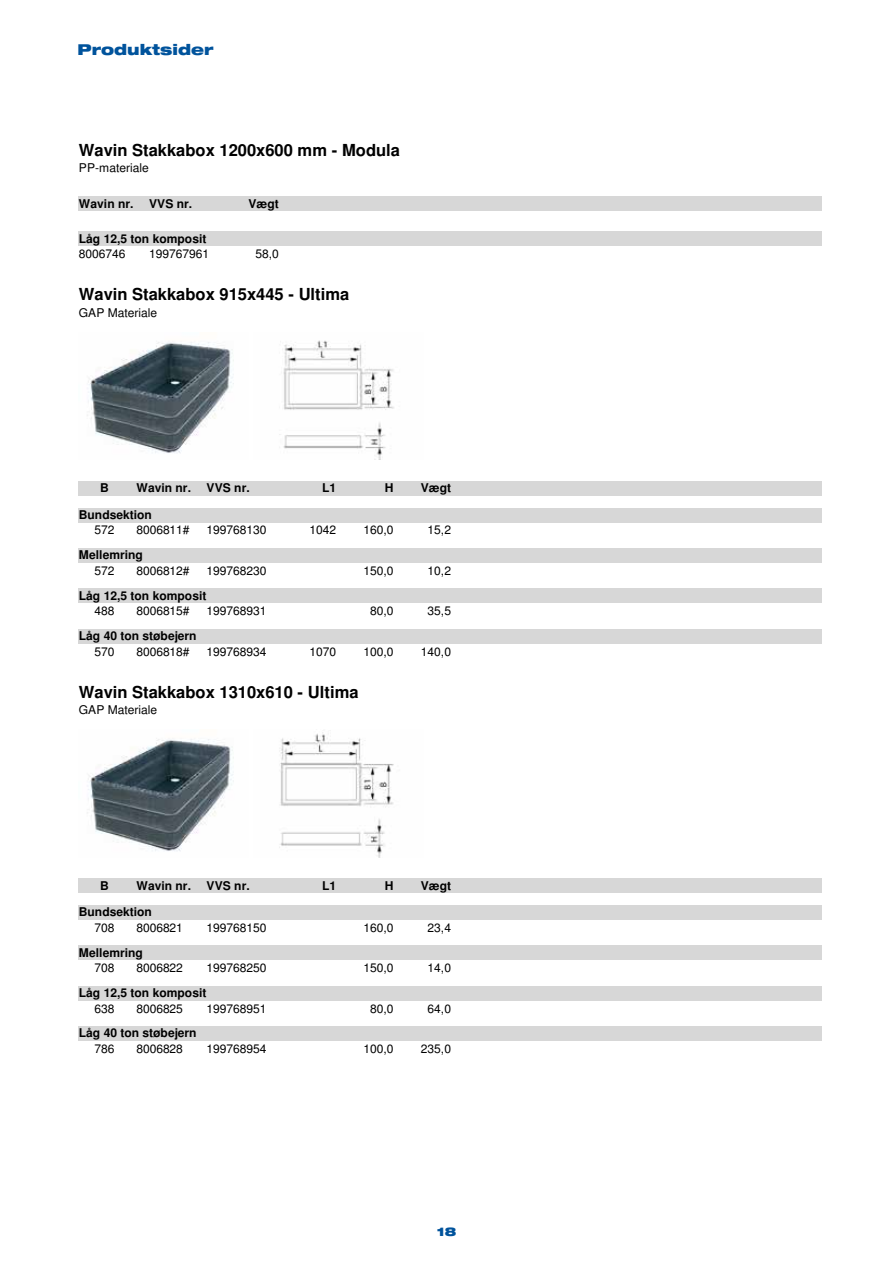
<style>
.page{position:relative;width:893px;height:1263px;background:#fff}
.page>*{position:absolute;margin:0;border:0;box-sizing:border-box;transform-origin:0 0}
.t1{font:700 16.5px "Helvetica";color:#000}
.t2{font:900 expanded 15px "Helvetica Neue";color:#00539c}
.t3{font:12px "Helvetica";letter-spacing:-.005em;color:#000}
.t4{font:700 12px "Helvetica";color:#000}
.t5{font:900 expanded 12px "Helvetica Neue";color:#00539c}
</style>
<div class="page">
<div style="left:79px;top:196px;width:742px;height:15px;background:#d7d7d7"></div>
<div style="left:79px;top:231px;width:742px;height:15px;background:#d7d7d7"></div>
<img style="left:87px;top:342px;width:147px;height:111px">
<img style="left:279px;top:340px;width:115px;height:120px">
<div style="left:79px;top:481px;width:742px;height:15px;background:#d7d7d7"></div>
<div style="left:79px;top:508px;width:742px;height:14px;background:#d7d7d7"></div>
<div style="left:79px;top:548px;width:742px;height:15px;background:#d7d7d7"></div>
<div style="left:79px;top:588px;width:742px;height:15px;background:#d7d7d7"></div>
<div style="left:79px;top:629px;width:742px;height:15px;background:#d7d7d7"></div>
<img style="left:87px;top:739px;width:147px;height:112px">
<img style="left:279px;top:732px;width:115px;height:125px">
<div style="left:79px;top:878px;width:742px;height:15px;background:#d7d7d7"></div>
<div style="left:79px;top:905px;width:742px;height:15px;background:#d7d7d7"></div>
<div style="left:79px;top:945px;width:742px;height:15px;background:#d7d7d7"></div>
<div style="left:79px;top:986px;width:742px;height:14px;background:#d7d7d7"></div>
<div style="left:79px;top:1026px;width:742px;height:15px;background:#d7d7d7"></div>
<p class="t2" style="left:78px;top:40px;width:138px">Produktsider</p>
<h1 class="t1" style="left:79px;top:143px;width:323px">Wavin Stakkabox 1200x600 mm - Modula</h1>
<p class="t3" style="left:79px;top:163px;width:71px">PP-materiale</p>
<p class="t4" style="left:79px;top:198px;width:56px">Wavin nr.</p>
<p class="t4" style="left:149px;top:198px;width:45px">VVS nr.</p>
<p class="t4" style="left:248px;top:198px;width:32px">Vægt</p>
<p class="t4" style="left:79px;top:233px;width:129px">Låg 12,5 ton komposit</p>
<p class="t3" style="left:79px;top:249px;width:48px">8006746</p>
<p class="t3" style="left:149px;top:249px;width:61px">199767961</p>
<p class="t3" style="left:255px;top:249px;width:25px">58,0</p>
<h1 class="t1" style="left:79px;top:287px;width:272px">Wavin Stakkabox 915x445 - Ultima</h1>
<p class="t3" style="left:79px;top:308px;width:80px">GAP Materiale</p>
<p class="t4" style="left:100px;top:483px;width:10px">B</p>
<p class="t4" style="left:136px;top:483px;width:56px">Wavin nr.</p>
<p class="t4" style="left:207px;top:483px;width:45px">VVS nr.</p>
<p class="t4" style="left:322px;top:483px;width:16px">L1</p>
<p class="t4" style="left:385px;top:483px;width:10px">H</p>
<p class="t4" style="left:421px;top:483px;width:32px">Vægt</p>
<p class="t4" style="left:79px;top:510px;width:74px">Bundsektion</p>
<p class="t3" style="left:94px;top:525px;width:22px">572</p>
<p class="t3" style="left:136px;top:525px;width:55px">8006811#</p>
<p class="t3" style="left:207px;top:525px;width:61px">199768130</p>
<p class="t3" style="left:310px;top:525px;width:28px">1042</p>
<p class="t3" style="left:364px;top:525px;width:32px">160,0</p>
<p class="t3" style="left:428px;top:525px;width:25px">15,2</p>
<p class="t4" style="left:79px;top:550px;width:66px">Mellemring</p>
<p class="t3" style="left:94px;top:566px;width:22px">572</p>
<p class="t3" style="left:136px;top:566px;width:55px">8006812#</p>
<p class="t3" style="left:207px;top:566px;width:61px">199768230</p>
<p class="t3" style="left:364px;top:566px;width:32px">150,0</p>
<p class="t3" style="left:428px;top:566px;width:25px">10,2</p>
<p class="t4" style="left:79px;top:590px;width:129px">Låg 12,5 ton komposit</p>
<p class="t3" style="left:94px;top:606px;width:22px">488</p>
<p class="t3" style="left:136px;top:606px;width:55px">8006815#</p>
<p class="t3" style="left:207px;top:606px;width:61px">199768931</p>
<p class="t3" style="left:370px;top:606px;width:25px">80,0</p>
<p class="t3" style="left:428px;top:606px;width:25px">35,5</p>
<p class="t4" style="left:79px;top:631px;width:119px">Låg 40 ton støbejern</p>
<p class="t3" style="left:94px;top:647px;width:22px">570</p>
<p class="t3" style="left:136px;top:647px;width:55px">8006818#</p>
<p class="t3" style="left:207px;top:647px;width:61px">199768934</p>
<p class="t3" style="left:310px;top:647px;width:28px">1070</p>
<p class="t3" style="left:364px;top:647px;width:32px">100,0</p>
<p class="t3" style="left:421px;top:647px;width:32px">140,0</p>
<h1 class="t1" style="left:79px;top:685px;width:281px">Wavin Stakkabox 1310x610 - Ultima</h1>
<p class="t3" style="left:79px;top:705px;width:80px">GAP Materiale</p>
<p class="t4" style="left:100px;top:880px;width:10px">B</p>
<p class="t4" style="left:136px;top:880px;width:56px">Wavin nr.</p>
<p class="t4" style="left:207px;top:880px;width:45px">VVS nr.</p>
<p class="t4" style="left:322px;top:880px;width:16px">L1</p>
<p class="t4" style="left:385px;top:880px;width:10px">H</p>
<p class="t4" style="left:421px;top:880px;width:32px">Vægt</p>
<p class="t4" style="left:79px;top:907px;width:74px">Bundsektion</p>
<p class="t3" style="left:94px;top:923px;width:22px">708</p>
<p class="t3" style="left:136px;top:923px;width:48px">8006821</p>
<p class="t3" style="left:207px;top:923px;width:61px">199768150</p>
<p class="t3" style="left:364px;top:923px;width:32px">160,0</p>
<p class="t3" style="left:428px;top:923px;width:25px">23,4</p>
<p class="t4" style="left:79px;top:947px;width:66px">Mellemring</p>
<p class="t3" style="left:94px;top:963px;width:22px">708</p>
<p class="t3" style="left:136px;top:963px;width:48px">8006822</p>
<p class="t3" style="left:207px;top:963px;width:61px">199768250</p>
<p class="t3" style="left:364px;top:963px;width:32px">150,0</p>
<p class="t3" style="left:428px;top:963px;width:25px">14,0</p>
<p class="t4" style="left:79px;top:988px;width:129px">Låg 12,5 ton komposit</p>
<p class="t3" style="left:94px;top:1003px;width:22px">638</p>
<p class="t3" style="left:136px;top:1003px;width:48px">8006825</p>
<p class="t3" style="left:207px;top:1003px;width:61px">199768951</p>
<p class="t3" style="left:370px;top:1003px;width:25px">80,0</p>
<p class="t3" style="left:428px;top:1003px;width:25px">64,0</p>
<p class="t4" style="left:79px;top:1028px;width:119px">Låg 40 ton støbejern</p>
<p class="t3" style="left:94px;top:1044px;width:22px">786</p>
<p class="t3" style="left:136px;top:1044px;width:48px">8006828</p>
<p class="t3" style="left:207px;top:1044px;width:61px">199768954</p>
<p class="t3" style="left:364px;top:1044px;width:32px">100,0</p>
<p class="t3" style="left:421px;top:1044px;width:32px">235,0</p>
<p class="t5" style="left:437px;top:1224px;width:21px">18</p>
</div>
